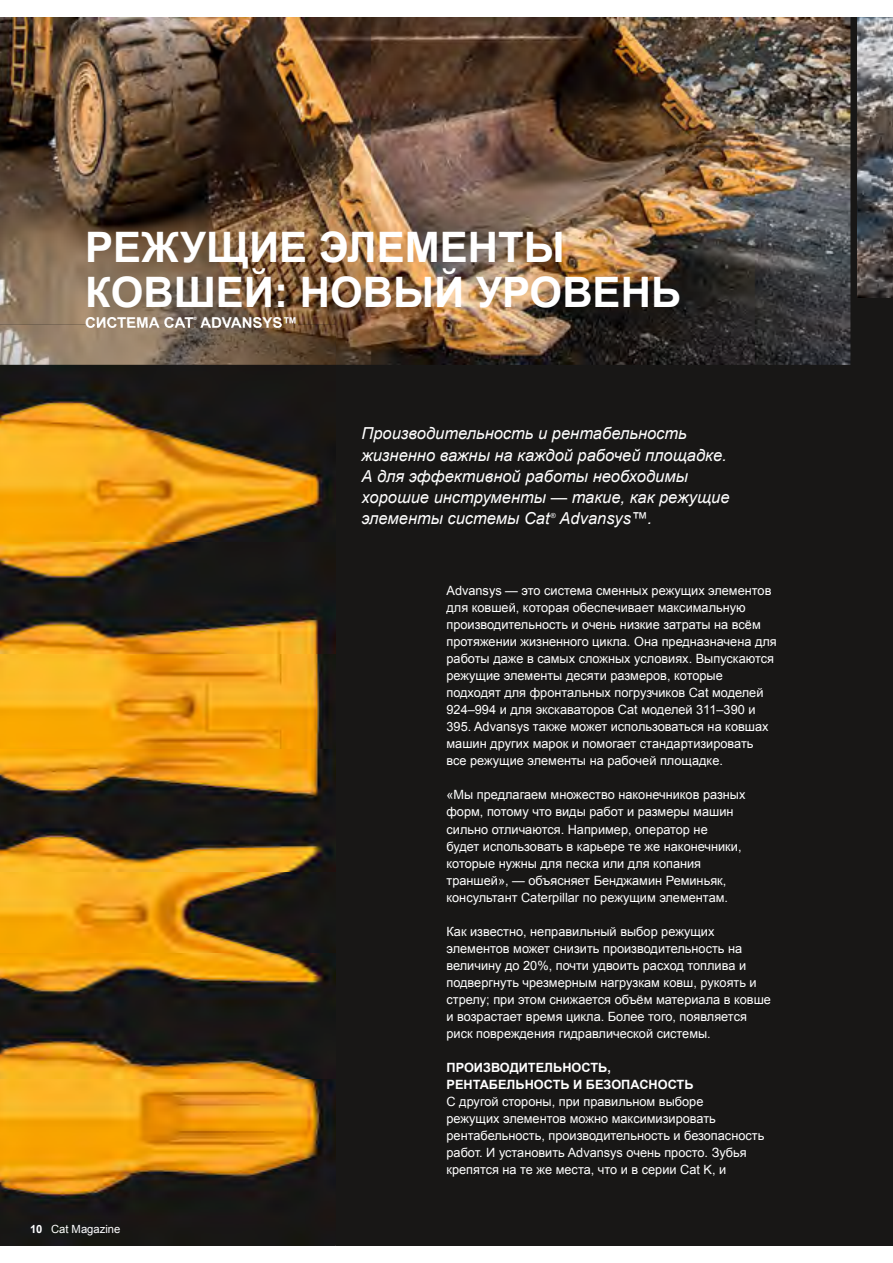
<style>
.page{position:relative;width:893px;height:1263px;background:#fff}
.page>*{position:absolute;margin:0;border:0;box-sizing:border-box;transform-origin:0 0}
.t1{font:700 42px/45px "Arial";color:#fff}
.t2{font:italic 16.5px/21.3px "Arial";color:#fff}
.t3{font:700 15px "Arial";color:#fff}
.t4{font:12.75px/17px "Arial";color:#fff}
.CatMagazine{font:11.25px "Arial";color:#fff}
.Page_Database_1{font:700 11.25px "Arial";color:#fff}
.t5{font:italic 6.9px "Arial";color:#fff}
.t6{font:700 4.35px "Arial";color:#fff}
.s1{font-weight:700}
</style>
<div class="page">
<div style="left:0;top:17px;width:893px;height:1229px;background:#181716"></div>
<img style="left:857px;top:17px;width:36px;height:281px">
<img style="left:0;top:17px;width:850px;height:348px">
<img style="left:0;top:871px;width:336px;height:82px">
<img style="left:0;top:325px;width:336px;height:546px">
<img style="left:85px;top:325px;width:108px;height:3px">
<img style="left:197px;top:325px;width:101px;height:3px">
<img style="left:0;top:542px;width:336px;height:112px">
<img style="left:0;top:953px;width:336px;height:293px">
<p class="t1" style="left:85px;top:226px;width:598px">РЕЖУЩИЕ ЭЛЕМЕНТЫ<br>КОВШЕЙ: НОВЫЙ УРОВЕНЬ</p>
<p class="t3" style="left:85px;top:313px;width:110px">СИСТЕМА CAT</p>
<p class="t6" style="left:193px;top:316px;width:5px">®</p>
<p class="t3" style="left:200px;top:313px;width:99px">ADVANSYS™</p>
<p class="t2" style="left:361px;top:423px;width:370px">Производительность и рентабельность жизненно важны на каждой рабочей площадке.<br>А для эффективной работы необходимы хорошие инструменты — такие, как режущие элементы системы Cat</p>
<p class="t5" style="left:550px;top:511px;width:7px">®</p>
<p class="t2" style="left:560px;top:508px;width:94px">Advansys™.</p>
<p class="Page_Database_1" style="left:30px;top:1221px;width:14px">10</p>
<p class="CatMagazine" style="left:51px;top:1222px;width:71px">Cat Magazine</p>
<p class="t4" style="left:446px;top:582px;width:332px">Advansys — это система сменных режущих элементов для ковшей, которая обеспечивает максимальную производительность и очень низкие затраты на всём протяжении жизненного цикла. Она предназначена для работы даже в самых сложных условиях. Выпускаются режущие элементы десяти размеров, которые подходят для фронтальных погрузчиков Cat моделей 924–994 и для экскаваторов Cat моделей 311–390 и 395. Advansys также может использоваться на ковшах машин других марок и помогает стандартизировать все режущие элементы на рабочей площадке.</p>
<p class="t4" style="left:446px;top:787px;width:300px">«Мы предлагаем множество наконечников разных форм, потому что виды работ и размеры машин сильно отличаются. Например, оператор не<br>будет использовать в карьере те же наконечники, которые нужны для песка или для копания траншей», — объясняет Бенджамин Реминьяк, консультант Caterpillar по режущим элементам.</p>
<p class="t4" style="left:446px;top:923px;width:326px">Как известно, неправильный выбор режущих элементов может снизить производительность на величину до 20%, почти удвоить расход топлива и подвергнуть чрезмерным нагрузкам ковш, рукоять и стрелу; при этом снижается объём материала в ковше и возрастает время цикла. Более того, появляется риск повреждения гидравлической системы.</p>
<p class="t4" style="left:446px;top:1059px;width:319px"><span class="s1">ПРОИЗВОДИТЕЛЬНОСТЬ,<br>РЕНТАБЕЛЬНОСТЬ И БЕЗОПАСНОСТЬ<br></span>С другой стороны, при правильном выборе<br>режущих элементов можно максимизировать рентабельность, производительность и безопасность работ. И установить Advansys очень просто. Зубья крепятся на те же места, что и в серии Cat K, и</p>
</div>
